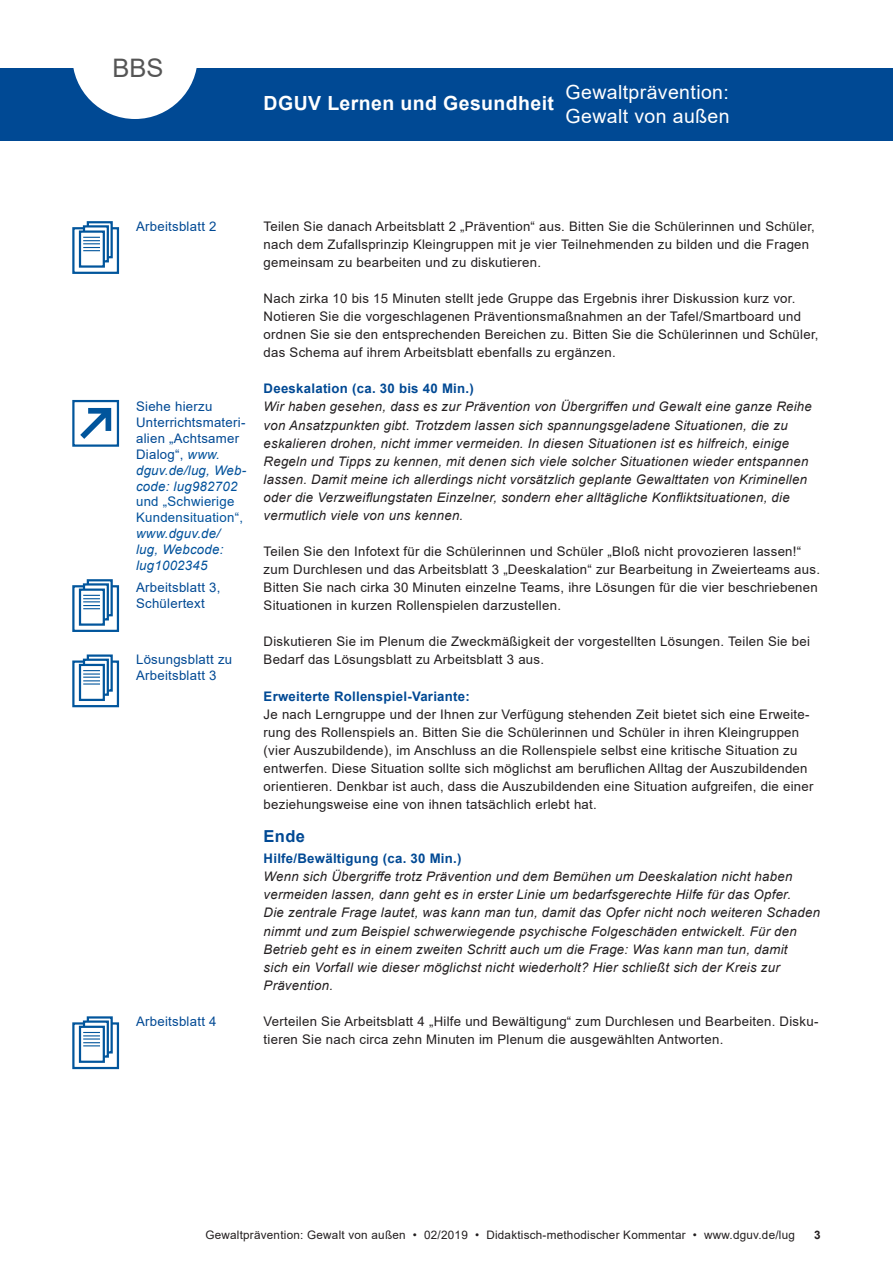
<style>
.page{position:relative;width:893px;height:1263px;background:#fff}
.page>*{position:absolute;margin:0;border:0;box-sizing:border-box;transform-origin:0 0}
.t1{font:25.5px "Arial";color:#555}
.t2{font:19.5px/23.4px "Arial";letter-spacing:.02em;color:#fff}
.t3{font:700 19.5px "Arial";letter-spacing:.02em;color:#fff}
.Zwischenueberschrift{font:700 16.5px "Arial";color:#004994}
.Fliesstext{font:13.2px/18px "Arial";letter-spacing:.02em;color:#231f20}
.Fliesstext-2{font:italic 13.2px/18px "Arial";letter-spacing:.02em;color:#231f20}
.hinweis_links{font:italic 13.2px/15.9px "Arial";letter-spacing:.02em;color:#01519b}
.Zwischenüberschrift{font:700 13.2px "Arial";letter-spacing:.02em;color:#004994}
.hinweis_links-2{font:13.2px/15.9px "Arial";letter-spacing:.02em;color:#004994}
.t4{font:11.7px "Arial";letter-spacing:.02em;color:#231f20}
.t5{font:700 11.7px "Arial";color:#231f20}
.s1{font-style:normal;color:#004994}
.s2{font-style:normal}
</style>
<div class="page">
<div style="left:0;top:68px;width:893px;height:72px;background:#004994"></div>
<svg style="left:73px;top:68px;width:124px;height:51px"></svg>
<div style="left:72px;top:400px;width:47px;height:47px;border:2px solid #01559c"></div>
<svg style="left:80px;top:408px;width:31px;height:31px"></svg>
<div style="left:72px;top:585px;width:47px;height:47px;border:2px solid #01559c"></div>
<div style="left:88px;top:580px;width:24px;height:35px;background:#fff"></div>
<div style="left:87px;top:579px;width:26px;height:37px;border:2px solid #01559c"></div>
<div style="left:83px;top:583px;width:26px;height:37px;background:#fff;border:2px solid #01559c"></div>
<div style="left:79px;top:588px;width:26px;height:38px;background:#fff;border:2px solid #01559c"></div>
<svg style="left:83px;top:595px;width:17px;height:14px"></svg>
<div style="left:72px;top:660px;width:47px;height:47px;border:2px solid #01559c"></div>
<svg style="left:90px;top:658px;width:20px;height:5px"></svg>
<div style="left:87px;top:654px;width:26px;height:38px;border:2px solid #01559c"></div>
<svg style="left:83px;top:659px;width:26px;height:37px"></svg>
<div style="left:79px;top:664px;width:26px;height:37px;background:#fff;border:2px solid #01559c"></div>
<svg style="left:83px;top:670px;width:17px;height:15px"></svg>
<div style="left:72px;top:1022px;width:47px;height:47px;border:2px solid #01559c"></div>
<div style="left:88px;top:1017px;width:24px;height:35px;background:#fff"></div>
<div style="left:87px;top:1016px;width:26px;height:37px;border:2px solid #01559c"></div>
<svg style="left:83px;top:1020px;width:26px;height:38px"></svg>
<div style="left:79px;top:1026px;width:26px;height:37px;background:#fff;border:2px solid #01559c"></div>
<svg style="left:83px;top:1032px;width:17px;height:14px"></svg>
<div style="left:72px;top:227px;width:47px;height:47px;border:2px solid #01559c"></div>
<div style="left:88px;top:222px;width:24px;height:35px;background:#fff"></div>
<div style="left:87px;top:221px;width:26px;height:37px;border:2px solid #01559c"></div>
<div style="left:83px;top:225px;width:26px;height:37px;background:#fff;border:2px solid #01559c"></div>
<div style="left:79px;top:230px;width:26px;height:38px;background:#fff;border:2px solid #01559c"></div>
<svg style="left:83px;top:237px;width:17px;height:14px"></svg>
<h1 class="t1" style="left:112px;top:50px;width:53px">BBS</h1>
<h2 class="t3" style="left:264px;top:89px;width:292px">DGUV Lernen und Gesundheit</h2>
<h2 class="t2" style="left:566px;top:81px;width:166px">Gewaltprävention:<br>Gewalt von außen</h2>
<p class="hinweis_links-2" style="left:136px;top:218px;width:82px">Arbeitsblatt 2</p>
<p class="hinweis_links" style="left:136px;top:399px;width:112px"><span class="s1">Siehe hierzu<br>Unterrichtsmateri&shy;alien „Achtsamer<br>Dialog“,</span> www. dguv.de/lug, Web&shy;code: lug982702 <span class="s2">und „Schwierige<br>Kundensituation“, </span>www.dguv.de/<br>lug, Webcode: lug1002345</p>
<p class="hinweis_links-2" style="left:136px;top:579px;width:86px">Arbeitsblatt 3,<br>Schülertext</p>
<p class="hinweis_links-2" style="left:136px;top:651px;width:98px">Lösungsblatt zu<br>Arbeitsblatt 3</p>
<p class="hinweis_links-2" style="left:136px;top:1013px;width:82px">Arbeitsblatt 4</p>
<p class="Fliesstext" style="left:264px;top:217px;width:553px">Teilen Sie danach Arbeitsblatt 2 „Prävention“ aus. Bitten Sie die Schülerinnen und Schüler, nach dem Zufallsprinzip Kleingruppen mit je vier Teilnehmenden zu bilden und die Fragen gemeinsam zu bearbeiten und zu diskutieren.</p>
<p class="Fliesstext" style="left:264px;top:289px;width:556px">Nach zirka 10 bis 15 Minuten stellt jede Gruppe das Ergebnis ihrer Diskussion kurz vor.<br>Notieren Sie die vorgeschlagenen Präventionsmaßnahmen an der Tafel/Smartboard und ordnen Sie sie den entsprechenden Bereichen zu. Bitten Sie die Schülerinnen und Schüler, das Schema auf ihrem Arbeitsblatt ebenfalls zu ergänzen.</p>
<p class="Zwischenüberschrift" style="left:264px;top:379px;width:212px">Deeskalation (ca. 30 bis 40 Min.)</p>
<p class="Fliesstext-2" style="left:264px;top:398px;width:550px">Wir haben gesehen, dass es zur Prävention von Übergriffen und Gewalt eine ganze Reihe von Ansatzpunkten gibt. Trotzdem lassen sich spannungsgeladene Situationen, die zu eskalieren drohen, nicht immer vermeiden. In diesen Situationen ist es hilfreich, einige Regeln und Tipps zu kennen, mit denen sich viele solcher Situationen wieder entspannen lassen. Damit meine ich allerdings nicht vorsätzlich geplante Gewalttaten von Kriminellen oder die Verzweiflungstaten Einzelner, sondern eher alltägliche Konfliktsituationen, die vermutlich viele von uns kennen.</p>
<p class="Fliesstext" style="left:264px;top:542px;width:558px">Teilen Sie den Infotext für die Schülerinnen und Schüler „Bloß nicht provozieren lassen!“ zum Durchlesen und das Arbeitsblatt 3 „Deeskalation“ zur Bearbeitung in Zweierteams aus.<br>Bitten Sie nach cirka 30 Minuten einzelne Teams, ihre Lösungen für die vier beschriebenen Situationen in kurzen Rollenspielen darzustellen.</p>
<p class="Fliesstext" style="left:264px;top:633px;width:548px">Diskutieren Sie im Plenum die Zweckmäßigkeit der vorgestellten Lösungen. Teilen Sie bei<br>Bedarf das Lösungsblatt zu Arbeitsblatt 3 aus.</p>
<p class="Zwischenüberschrift" style="left:264px;top:687px;width:208px">Erweiterte Rollenspiel-Variante:</p>
<p class="Fliesstext" style="left:264px;top:705px;width:551px">Je nach Lerngruppe und der Ihnen zur Verfügung stehenden Zeit bietet sich eine Erweite&shy;rung des Rollenspiels an. Bitten Sie die Schülerinnen und Schüler in ihren Kleingruppen (vier Auszubildende), im Anschluss an die Rollenspiele selbst eine kritische Situation zu entwerfen. Diese Situation sollte sich möglichst am beruflichen Alltag der Auszubildenden orientieren. Denkbar ist auch, dass die Auszubildenden eine Situation aufgreifen, die einer beziehungsweise eine von ihnen tatsächlich erlebt hat.</p>
<p class="Zwischenueberschrift" style="left:264px;top:825px;width:43px">Ende</p>
<p class="Zwischenüberschrift" style="left:264px;top:849px;width:199px">Hilfe/Bewältigung (ca. 30 Min.)</p>
<p class="Fliesstext-2" style="left:264px;top:868px;width:530px">Wenn sich Übergriffe trotz Prävention und dem Bemühen um Deeskalation nicht haben</p>
<p class="Fliesstext-2" style="left:264px;top:886px;width:558px">vermeiden lassen, dann geht es in erster Linie um bedarfsgerechte Hilfe für das Opfer.<br>Die zentrale Frage lautet, was kann man tun, damit das Opfer nicht noch weiteren Schaden nimmt und zum Beispiel schwerwiegende psychische Folgeschäden entwickelt. Für den Betrieb geht es in einem zweiten Schritt auch um die Frage: Was kann man tun, damit<br>sich ein Vorfall wie dieser möglichst nicht wiederholt? Hier schließt sich der Kreis zur Prävention.</p>
<p class="Fliesstext" style="left:264px;top:1012px;width:556px">Verteilen Sie Arbeitsblatt 4 „Hilfe und Bewältigung“ zum Durchlesen und Bearbeiten. Disku&shy;tieren Sie nach circa zehn Minuten im Plenum die ausgewählten Antworten.</p>
<p class="t4" style="left:205px;top:1227px;width:591px">Gewaltprävention: Gewalt von außen • 02/2019 • Didaktisch-methodischer Kommentar • www.dguv.de/lug</p>
<p class="t5" style="left:814px;top:1227px;width:8px">3</p>
</div>
